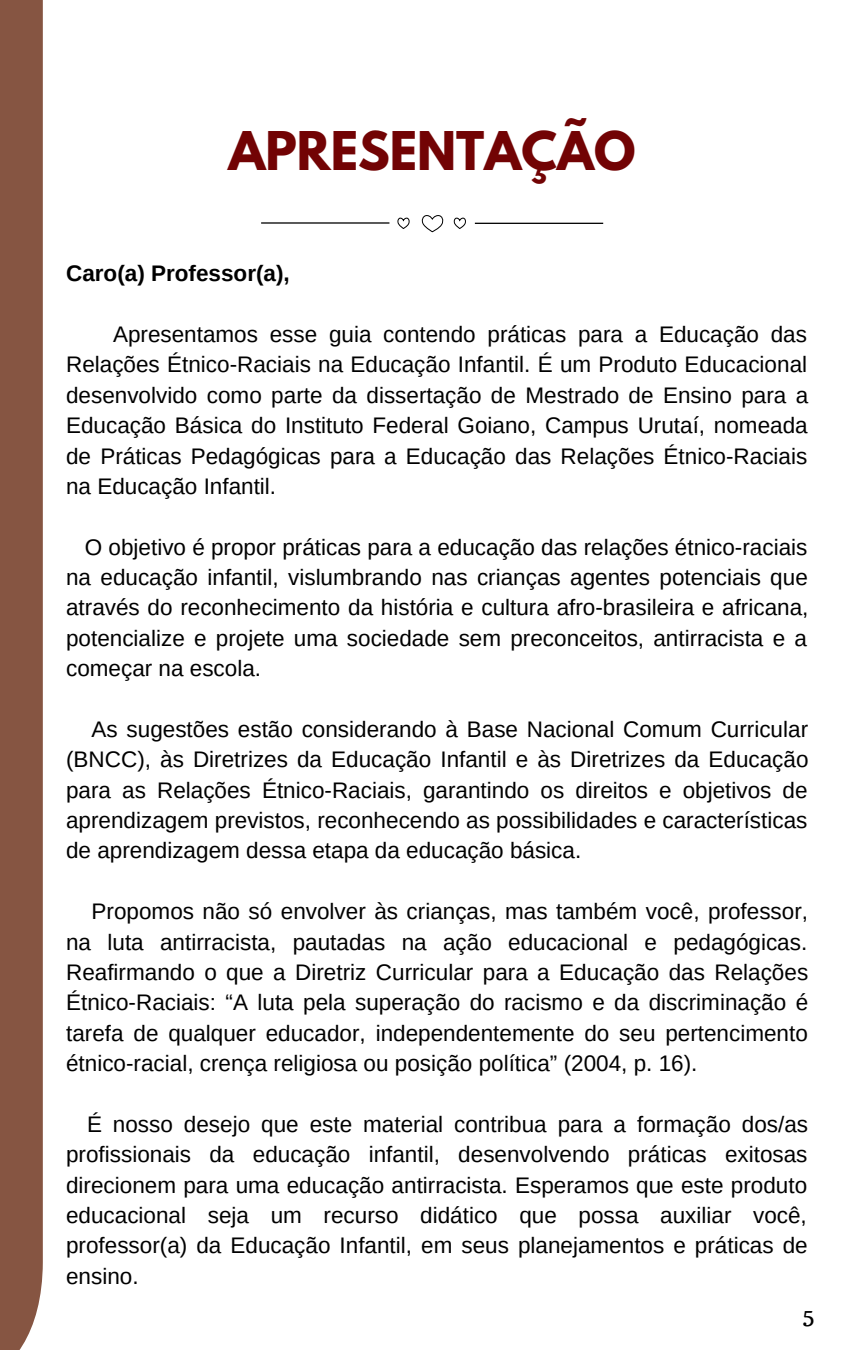
<style>
.page{position:relative;width:864px;height:1350px;background:#fff}
.page>*{position:absolute;margin:0;border:0;box-sizing:border-box;transform-origin:0 0}
.t1{font:700 47.25px "League Spartan";color:#720304}
.t2{font:22.5px/30.4px "Arimo";color:#000;text-align:justify}
.t3{font:700 22.5px "Arimo";color:#000}
.t4{font:22.5px "Trocchi";color:#000}
</style>
<div class="page">
<hr style="left:261px;top:222px;width:128px;height:2px;background:#000">
<hr style="left:475px;top:223px;width:128px;height:1px;background:#000">
<svg style="left:421px;top:215px;width:23px;height:17px"></svg>
<svg style="left:453px;top:218px;width:13px;height:11px"></svg>
<svg style="left:397px;top:218px;width:13px;height:11px"></svg>
<div style="left:0;top:0;width:43px;height:1350px;background:#865542"></div>
<p class="t1" style="left:228px;top:127px;width:409px">APRESENTAÇÃO</p>
<p class="t3" style="left:66px;top:261px;width:225px">Caro(a) Professor(a),</p>
<p class="t2" style="left:66px;top:319px;width:744px;text-indent:47px">Apresentamos esse guia contendo práticas para a Educação das Relações Étnico-Raciais na Educação Infantil. É um Produto Educacional desenvolvido como parte da dissertação de Mestrado de Ensino para a Educação Básica do Instituto Federal Goiano, Campus Urutaí, nomeada de Práticas Pedagógicas para a Educação das Relações Étnico-Raciais na Educação Infantil.</p>
<p class="t2" style="left:66px;top:532px;width:744px;text-indent:19px">O objetivo é propor práticas para a educação das relações étnico-raciais na educação infantil, vislumbrando nas crianças agentes potenciais que através do reconhecimento da história e cultura afro-brasileira e africana, potencialize e projete uma sociedade sem preconceitos, antirracista e a começar na escola.</p>
<p class="t2" style="left:66px;top:714px;width:744px;text-indent:25px">As sugestões estão considerando à Base Nacional Comum Curricular (BNCC), às Diretrizes da Educação Infantil e às Diretrizes da Educação para as Relações Étnico-Raciais, garantindo os direitos e objetivos de aprendizagem previstos, reconhecendo as possibilidades e características de aprendizagem dessa etapa da educação básica.</p>
<p class="t2" style="left:66px;top:896px;width:744px;text-indent:25px">Propomos não só envolver às crianças, mas também você, professor, na luta antirracista, pautadas na ação educacional e pedagógicas.<br>Reafirmando o que a Diretriz Curricular para a Educação das Relações Étnico-Raciais: “A luta pela superação do racismo e da discriminação é tarefa de qualquer educador, independentemente do seu pertencimento étnico-racial, crença religiosa ou posição política” (2004, p. 16).</p>
<p class="t2" style="left:66px;top:1109px;width:744px;text-indent:21px">É nosso desejo que este material contribua para a formação dos/as profissionais da educação infantil, desenvolvendo práticas exitosas direcionem para uma educação antirracista. Esperamos que este produto educacional seja um recurso didático que possa auxiliar você, professor(a) da Educação Infantil, em seus planejamentos e práticas de ensino.</p>
<p class="t4" style="left:803px;top:1300px;width:13px">5</p>
</div>
